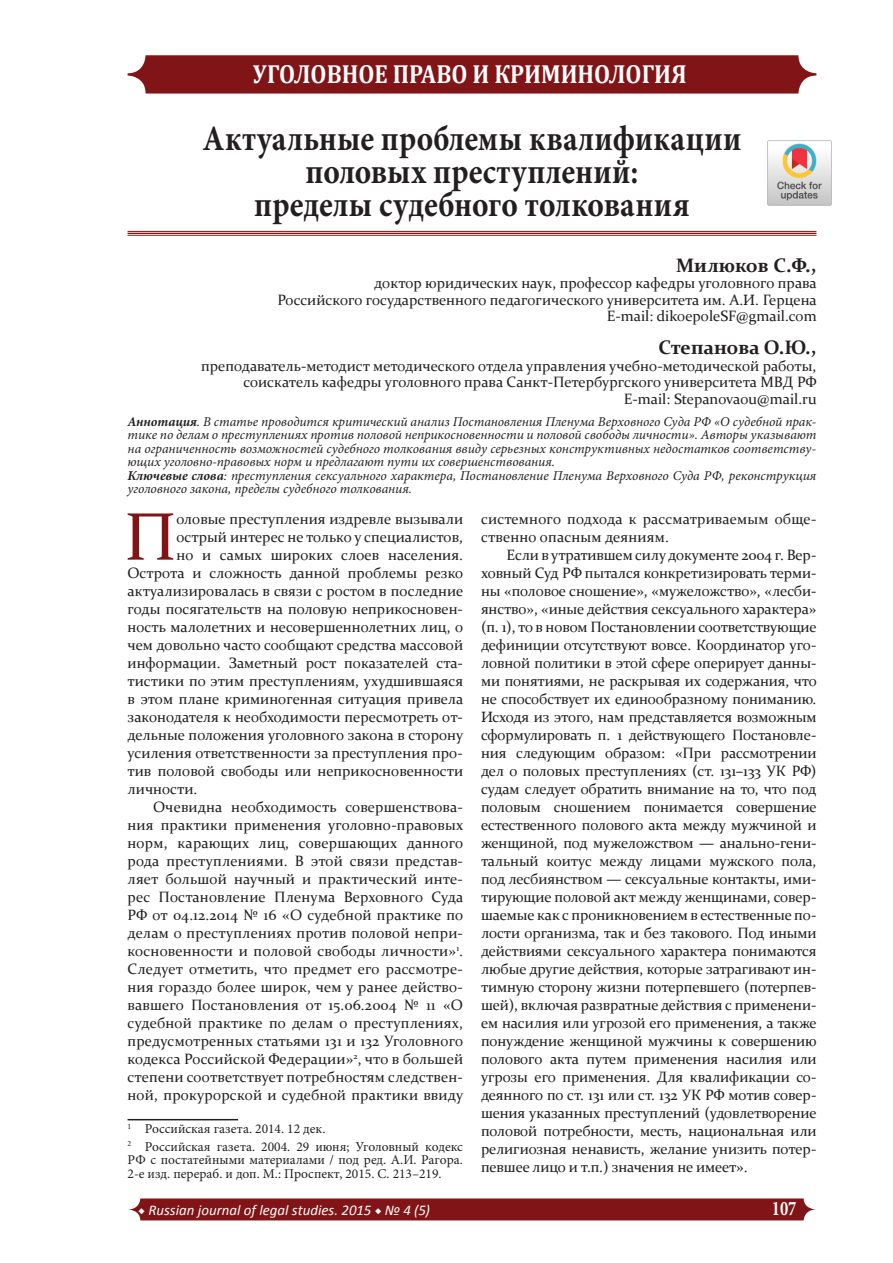
<style>
.page{position:relative;width:893px;height:1263px;background:#fff}
.page>*{position:absolute;margin:0;border:0;box-sizing:border-box;transform-origin:0 0}
.t1{font:67.65px "Constantia";color:#811416}
.Рубрика{font:700 35.7px/33px "Minion Pro";letter-spacing:.01em;color:#231f20;text-align:center;scale:.88 1}
.t2{font:700 26.25px "Cambria";color:#fff;scale:.88 1}
.t3{font:700 20.7px "Minion Pro";color:#fff;scale:.8 1}
.t4{font:700 19.5px "Constantia";color:#231f20}
.t5{font:15px/18px "Constantia";color:#231f20;text-align:justify}
.t6{font:italic 14.85px "Calibri";color:#fff}
.t7{font:italic 13.5px/13.5px "Minion Pro";color:#231f20;text-align:justify}
.t8{font:13.5px/13.5px "Minion Pro";color:#231f20;text-align:justify}
.s1{font-weight:700}
.s2{font-family:"Minion Pro";font-weight:700;font-style:normal}
</style>
<div class="page">
<svg style="left:128px;top:1198px;width:688px;height:22px;background:#871f21"></svg>
<div style="left:128px;top:55px;width:688px;height:39px;background:#811416;border-radius:18px"></div>
<hr style="left:128px;top:235px;width:688px;height:1px;background:#811416">
<hr style="left:128px;top:233px;width:688px;height:1px;background:#811416">
<hr style="left:128px;top:231px;width:688px;height:1px;background:#811416">
<hr style="left:128px;top:1119px;width:110px;height:1px;background:#231f20">
<img style="left:767px;top:140px;width:65px;height:66px">
<h3 class="t2" style="left:253px;top:55px;width:494px">УГОЛОВНОЕ ПРАВО И КРИМИНОЛОГИЯ</h3>
<p class="Рубрика" style="left:202px;top:122px;width:614px">Актуальные проблемы квалификации половых преступлений:<br>пределы судебного толкования</p>
<p class="t4" style="left:676px;top:251px;width:142px">Милюков С.Ф.,</p>
<p class="t5" style="left:374px;top:273px;width:444px">доктор юридических наук, профессор кафедры уголовного права</p>
<p class="t5" style="left:277px;top:290px;width:541px">Российского государственного педагогического университета им. А.И. Герцена</p>
<p class="t5" style="left:607px;top:306px;width:211px">E-mail: dikoepoleSF@gmail.com</p>
<p class="t4" style="left:658px;top:334px;width:159px">Степанова О.Ю.,</p>
<p class="t5" style="left:201px;top:356px;width:617px">преподаватель-методист методического отдела управления учебно-методической работы,</p>
<p class="t5" style="left:243px;top:372px;width:575px">соискатель кафедры уголовного права Санкт-Петербургского университета МВД РФ</p>
<p class="t5" style="left:624px;top:389px;width:194px">E-mail: Stepanovaou@mail.ru</p>
<p class="t7" style="left:128px;top:414px;width:690px"><span class="s1">Аннотация</span>. В статье проводится критический анализ Постановления Пленума Верховного Суда РФ «О судебной прак&shy;тике по делам о преступлениях против половой неприкосновенности и половой свободы личности». Авторы указывают на ограниченность возможностей судебного толкования ввиду серьезных конструктивных недостатков соответству&shy;ющих уголовно-правовых норм и предлагают пути их совершенствования.</p>
<p class="t7" style="left:128px;top:468px;width:690px"><span class="s1">Ключевые слова</span>: преступления сексуального характера, Постановление Пленума Верховного Суда РФ, реконструкция уголовного закона, пределы судебного толкования.</p>
<p class="t1" style="left:124px;top:491px;width:54px">П</p>
<p class="t5" style="left:176px;top:509px;width:288px">оловые преступления издревле вызывали</p>
<p class="t5" style="left:481px;top:509px;width:337px">системного подхода к рассматриваемым обще&shy;ственно опасным деяниям.</p>
<p class="t5" style="left:481px;top:545px;width:337px;text-indent:26px">Если в утратившем силу документе 2004 г. Вер&shy;ховный Суд РФ пытался конкретизировать терми&shy;ны «половое сношение», «мужеложство», «лесби&shy;янство», «иные действия сексуального характера» (п. 1), то в новом Постановлении соответствующие дефиниции отсутствуют вовсе. Координатор уго&shy;ловной политики в этой сфере оперирует данны&shy;ми понятиями, не раскрывая их содержания, что не способствует их единообразному пониманию.<br>Исходя из этого, нам представляется возможным сформулировать п. 1 действующего Постановле&shy;ния следующим образом: «При рассмотрении дел о половых преступлениях (ст. 131–133 УК РФ) судам следует обратить внимание на то, что под половым сношением понимается совершение естественного полового акта между мужчиной и женщиной, под мужеложством — анально-гени&shy;тальный коитус между лицами мужского пола, под лесбиянством — сексуальные контакты, ими&shy;тирующие половой акт между женщинами, совер&shy;шаемые как с проникновением в естественные по&shy;лости организма, так и без такового. Под иными действиями сексуального характера понимаются любые другие действия, которые затрагивают ин&shy;тимную сторону жизни потерпевшего (потерпев&shy;шей), включая развратные действия с применени&shy;ем насилия или угрозой его применения, а также понуждение женщиной мужчины к совершению полового акта путем применения насилия или угрозы его применения. Для квалификации со&shy;деянного по ст. 131 или ст. 132 УК РФ мотив совер&shy;шения указанных преступлений (удовлетворение половой потребности, месть, национальная или религиозная ненависть, желание унизить потер&shy;певшее лицо и т.п.) значения не имеет».</p>
<p class="t5" style="left:176px;top:527px;width:288px">острый интерес не только у специалистов,</p>
<p class="t5" style="left:176px;top:545px;width:288px">но и самых широких слоев населения.</p>
<p class="t5" style="left:128px;top:563px;width:337px">Острота и сложность данной проблемы резко</p>
<p class="t5" style="left:128px;top:581px;width:337px">актуализировалась в связи с ростом в последние</p>
<p class="t5" style="left:128px;top:599px;width:337px">годы посягательств на половую неприкосновен-</p>
<p class="t5" style="left:128px;top:617px;width:337px">ность малолетних и несовершеннолетних лиц, о</p>
<p class="t5" style="left:128px;top:635px;width:337px">чем довольно часто сообщают средства массовой</p>
<p class="t5" style="left:128px;top:653px;width:337px">информации. Заметный рост показателей ста-</p>
<p class="t5" style="left:128px;top:671px;width:337px">тистики по этим преступлениям, ухудшившаяся</p>
<p class="t5" style="left:128px;top:689px;width:337px">в этом плане криминогенная ситуация привела</p>
<p class="t5" style="left:128px;top:707px;width:337px">законодателя к необходимости пересмотреть от-</p>
<p class="t5" style="left:128px;top:725px;width:337px">дельные положения уголовного закона в сторону</p>
<p class="t5" style="left:128px;top:743px;width:337px">усиления ответственности за преступления про-</p>
<p class="t5" style="left:128px;top:761px;width:337px">тив половой свободы или неприкосновенности</p>
<p class="t5" style="left:128px;top:779px;width:71px">личности.</p>
<p class="t5" style="left:128px;top:797px;width:337px;text-indent:26px">Очевидна необходимость совершенствова&shy;ния практики применения уголовно-правовых норм, карающих лиц, совершающих данного рода преступлениями. В этой связи представ&shy;ляет большой научный и практический инте&shy;рес Постановление Пленума Верховного Суда РФ от 04.12.2014 № 16 «О судебной практике по делам о преступлениях против половой непри&shy;косновенности и половой свободы личности»<sup>1</sup>.<br>Следует отметить, что предмет его рассмотре&shy;ния гораздо более широк, чем у ранее действо&shy;вавшего Постановления от 15.06.2004 № 11 «О судебной практике по делам о преступлениях, предусмотренных статьями 131 и 132 Уголовного кодекса Российской Федерации»<sup>2</sup>, что в большей степени соответствует потребностям следствен&shy;ной, прокурорской и судебной практики ввиду</p>
<p class="t8" style="left:128px;top:1122px;width:199px"><sup>1</sup> Российская газета. 2014. 12 дек.</p>
<p class="t8" style="left:128px;top:1140px;width:337px"><sup>2</sup> Российская газета. 2004. 29 июня; Уголовный кодекс РФ с постатейными материалами / под ред. А.И. Рагора.<br>2-е изд. перераб. и доп. М.: Проспект, 2015. С. 213–219.</p>
<p class="t6" style="left:138px;top:1200px;width:293px"><span class="s2">◆</span> Russian journal of legal studies. 2015 <span class="s2">◆</span> № 4 (5)</p>
<h3 class="t3" style="left:772px;top:1194px;width:32px">107</h3>
</div>
